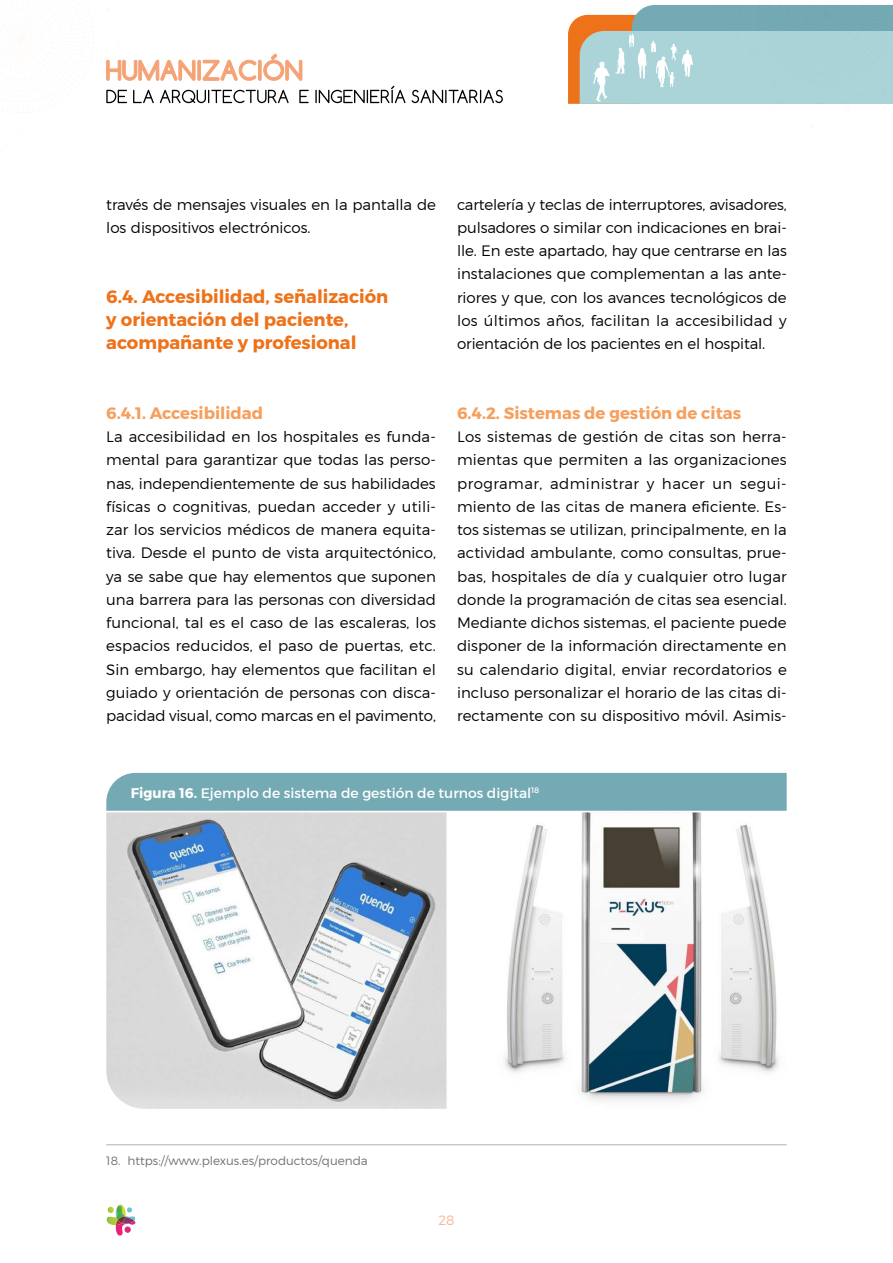
<style>
.page{position:relative;width:893px;height:1263px;background:#fff}
.page>*{position:absolute;margin:0;border:0;box-sizing:border-box;transform-origin:0 0}
.t1{font:700 18px/23.2px "Montserrat";color:#ee7219}
.t2{font:700 16.5px "Montserrat";color:#f5a05e}
.t3{font:300 15px/23.2px "Montserrat";letter-spacing:-.005em;color:#000;text-align:justify}
.t4{font:13.95px "Montserrat";color:#fff}
.t5{font:300 13.5px "Montserrat";color:#f8b791}
.t6{font:300 12px "Montserrat";color:#706f6f}
.s1{font-weight:700}
</style>
<div class="page">
<img style="left:106px;top:1204px;width:17px;height:19px">
<img style="left:117px;top:1216px;width:19px;height:19px">
<svg style="left:108px;top:1207px;width:26px;height:26px"></svg>
<svg style="left:568px;top:5px;width:325px;height:99px"></svg>
<svg style="left:19px;top:38px;width:290px;height:71px"></svg>
<svg style="left:315px;top:86px;width:91px;height:17px"></svg>
<svg style="left:412px;top:90px;width:91px;height:13px"></svg>
<div style="left:106px;top:773px;width:681px;height:38px;background:#74aab4"></div>
<img style="left:106px;top:812px;width:673px;height:297px">
<hr style="left:106px;top:1144px;width:681px;height:1px;background:#b3b2b2">
<p class="t3" style="left:106px;top:192px;width:331px">través de mensajes visuales en la pantalla de los dispositivos electrónicos.</p>
<p class="t1" style="left:106px;top:285px;width:283px">6.4. Accesibilidad, señalización y orientación del paciente, acompañante y profesional</p>
<p class="t2" style="left:106px;top:403px;width:158px">6.4.1. Accesibilidad</p>
<p class="t3" style="left:106px;top:425px;width:331px">La accesibilidad en los hospitales es funda&shy;mental para garantizar que todas las perso&shy;nas, independientemente de sus habilidades físicas o cognitivas, puedan acceder y utili&shy;zar los servicios médicos de manera equita&shy;tiva. Desde el punto de vista arquitectónico, ya se sabe que hay elementos que suponen una barrera para las personas con diversidad funcional, tal es el caso de las escaleras, los espacios reducidos, el paso de puertas, etc.<br>Sin embargo, hay elementos que facilitan el guiado y orientación de personas con disca&shy;pacidad visual, como marcas en el pavimento,</p>
<p class="t3" style="left:457px;top:192px;width:331px">cartelería y teclas de interruptores, avisadores, pulsadores o similar con indicaciones en brai&shy;lle. En este apartado, hay que centrarse en las instalaciones que complementan a las ante&shy;riores y que, con los avances tecnológicos de los últimos años, facilitan la accesibilidad y orientación de los pacientes en el hospital.</p>
<p class="t2" style="left:457px;top:403px;width:286px">6.4.2. Sistemas de gestión de citas</p>
<p class="t3" style="left:457px;top:425px;width:331px">Los sistemas de gestión de citas son herra&shy;mientas que permiten a las organizaciones programar, administrar y hacer un segui&shy;miento de las citas de manera eficiente. Es&shy;tos sistemas se utilizan, principalmente, en la actividad ambulante, como consultas, prue&shy;bas, hospitales de día y cualquier otro lugar donde la programación de citas sea esencial.<br>Mediante dichos sistemas, el paciente puede disponer de la información directamente en su calendario digital, enviar recordatorios e incluso personalizar el horario de las citas di&shy;rectamente con su dispositivo móvil. Asimis-</p>
<p class="t4" style="left:131px;top:784px;width:410px"><span class="s1">Figura 16.</span> Ejemplo de sistema de gestión de turnos digital<sup>18</sup></p>
<p class="t6" style="left:106px;top:1153px;width:263px">18. https://www.plexus.es/productos/quenda</p>
<p class="t5" style="left:438px;top:1212px;width:18px">28</p>
</div>
